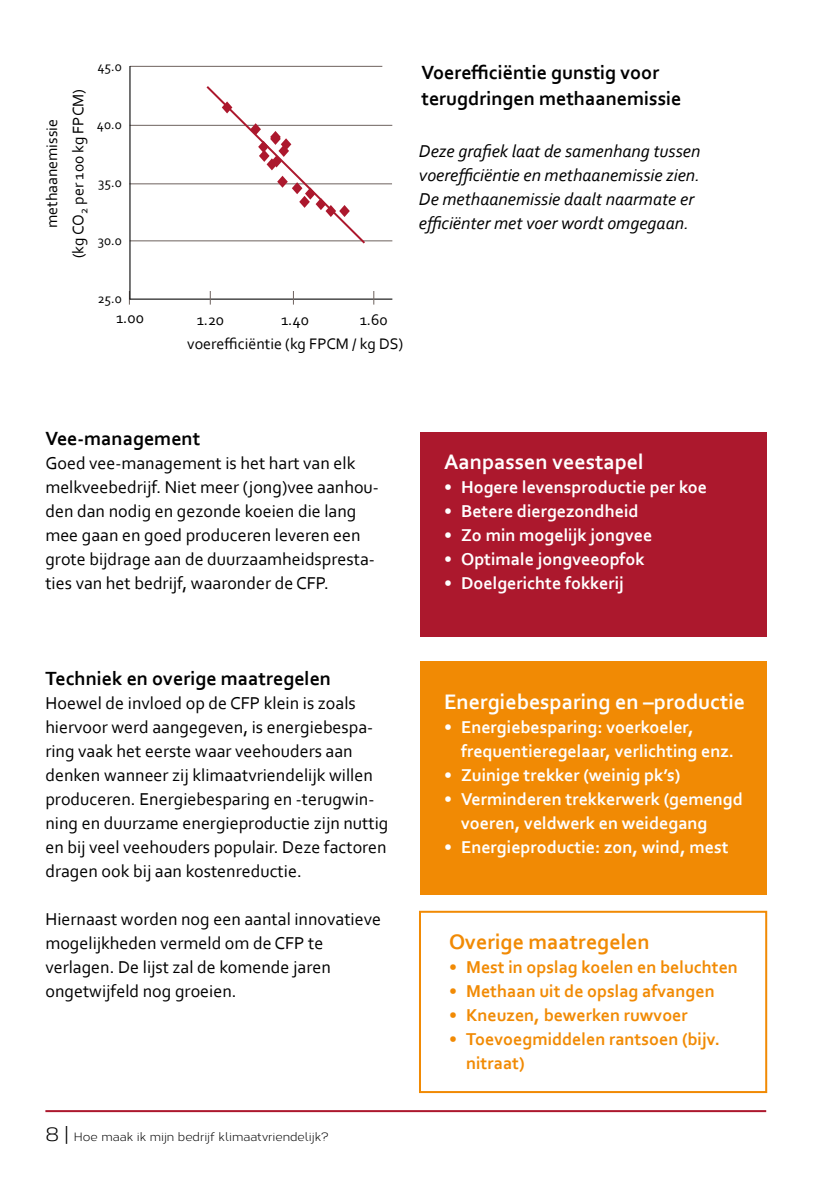
<style>
.page{position:relative;width:840px;height:1191px;background:#fff}
.page>*{position:absolute;margin:0;border:0;box-sizing:border-box;transform-origin:0 0}
.t1{font:700 22px "Corbel";color:#fff}
.t2{font:700 22px "Corbel";color:#f18a04}
.t3{font:700 20px/26px "Corbel";color:#000}
.t4{font:18px/24px "Corbel";color:#000}
.t5{font:700 18px/24px "Corbel";color:#fff}
.t6{font:italic 18px/24px "Corbel";color:#000}
.t7{font:700 18px/24px "Corbel";color:#f18a04}
.t8{font:16px/24.4px "Corbel";color:#000}
.t9{font:13.8px "Corbel";color:#000}
.t10{font:12px "Corbert";color:#000}
.s1{font-size:20px}
</style>
<div class="page">
<hr style="left:45px;top:1110px;width:720px;height:2px;background:#ac182d">
<hr style="left:130px;top:125px;width:262px;height:1px;background:#776c68">
<hr style="left:129px;top:183px;width:263px;height:1px;background:#776c68">
<hr style="left:130px;top:240px;width:262px;height:1px;background:#776c68">
<hr style="left:130px;top:66px;width:252px;height:1px;background:#776c68">
<div style="left:420px;top:432px;width:345px;height:205px;background:#ac182d"></div>
<div style="left:420px;top:661px;width:345px;height:233px;background:#f18a04"></div>
<div style="left:419px;top:910px;width:347px;height:183px;border:2px solid #f18a04"></div>
<svg style="left:204px;top:86px;width:163px;height:158px"></svg>
<hr style="left:130px;top:298px;width:262px;height:2px;background:#000">
<hr style="left:129px;top:66px;width:1px;height:233px;background:#000">
<svg style="left:210px;top:291px;width:1px;height:13px"></svg>
<svg style="left:293px;top:291px;width:1px;height:13px"></svg>
<svg style="left:373px;top:291px;width:1px;height:13px"></svg>
<p class="t8" style="left:39px;top:258px;width:171px;line-height:26px;text-align:center;rotate:-90deg">methaanemissie<br>(kg CO<sub>2</sub> per 100 kg FPCM)</p>
<p class="t9" style="left:97px;top:58px;width:26px">45.0</p>
<p class="t9" style="left:97px;top:116px;width:26px">40.0</p>
<p class="t9" style="left:98px;top:174px;width:25px">35.0</p>
<p class="t9" style="left:98px;top:232px;width:26px">30.0</p>
<p class="t9" style="left:98px;top:290px;width:25px">25.0</p>
<p class="t8" style="left:187px;top:307px;width:217px;text-indent:172px">1.60 voerefficiëntie (kg FPCM / kg DS)</p>
<p class="t8" style="left:116px;top:305px;width:29px">1.00</p>
<p class="t8" style="left:196px;top:307px;width:29px">1.20</p>
<p class="t8" style="left:281px;top:307px;width:29px">1.40</p>
<p class="t3" style="left:421px;top:59px;width:261px">Voerefficiëntie gunstig voor terugdringen methaanemissie</p>
<p class="t6" style="left:419px;top:139px;width:283px">Deze grafiek laat de samenhang tussen voerefficiëntie en methaanemissie zien.<br>De methaanemissie daalt naarmate er efficiënter met voer wordt omgegaan.</p>
<p class="t3" style="left:45px;top:425px;width:156px">Vee-management</p>
<p class="t4" style="left:45px;top:451px;width:335px">Goed vee-management is het hart van elk melkveebedrijf. Niet meer (jong)vee aanhou&shy;den dan nodig en gezonde koeien die lang mee gaan en goed produceren leveren een grote bijdrage aan de duurzaamheidspresta&shy;ties van het bedrijf, waaronder de CFP.</p>
<p class="t1" style="left:444px;top:448px;width:201px">Aanpassen veestapel</p>
<p class="t5" style="left:444px;top:475px;width:264px">• Hogere levensproductie per koe</p>
<p class="t5" style="left:444px;top:499px;width:196px">• Betere diergezondheid</p>
<p class="t5" style="left:444px;top:523px;width:210px">• Zo min mogelijk jongvee</p>
<p class="t5" style="left:444px;top:547px;width:202px">• Optimale jongveeopfok</p>
<p class="t5" style="left:444px;top:571px;width:181px">• Doelgerichte fokkerij</p>
<p class="t3" style="left:45px;top:665px;width:287px">Techniek en overige maatregelen</p>
<p class="t4" style="left:45px;top:691px;width:344px">Hoewel de invloed op de CFP klein is zoals hiervoor werd aangegeven, is energiebespa&shy;ring vaak het eerste waar veehouders aan denken wanneer zij klimaatvriendelijk willen produceren. Energiebesparing en -terugwin&shy;ning en duurzame energieproductie zijn nuttig en bij veel veehouders populair. Deze factoren dragen ook bij aan kostenreductie.</p>
<p class="t4" style="left:45px;top:907px;width:337px">Hiernaast worden nog een aantal innovatieve mogelijkheden vermeld om de CFP te verlagen. De lijst zal de komende jaren ongetwijfeld nog groeien.</p>
<p class="t10" style="left:45px;top:1128px;width:284px"><span class="s1">8 |</span> Hoe maak ik mijn bedrijf klimaatvriendelijk?</p>
<p class="t1" style="left:444px;top:688px;width:302px">Energiebesparing en –productie</p>
<p class="t5" style="left:461px;top:715px;width:274px;text-indent:-17px">• Energiebesparing: voerkoeler, frequentieregelaar, verlichting enz.</p>
<p class="t5" style="left:444px;top:763px;width:237px">• Zuinige trekker (weinig pk’s)</p>
<p class="t5" style="left:461px;top:787px;width:283px;text-indent:-17px">• Verminderen trekkerwerk (gemengd voeren, veldwerk en weidegang</p>
<p class="t5" style="left:444px;top:835px;width:286px">• Energieproductie: zon, wind, mest</p>
<p class="t2" style="left:449px;top:928px;width:202px">Overige maatregelen</p>
<p class="t7" style="left:449px;top:955px;width:290px">• Mest in opslag koelen en beluchten</p>
<p class="t7" style="left:449px;top:979px;width:267px">• Methaan uit de opslag afvangen</p>
<p class="t7" style="left:449px;top:1003px;width:240px">• Kneuzen, bewerken ruwvoer</p>
<p class="t7" style="left:466px;top:1027px;width:255px;text-indent:-17px">• Toevoegmiddelen rantsoen (bijv. nitraat)</p>
</div>
